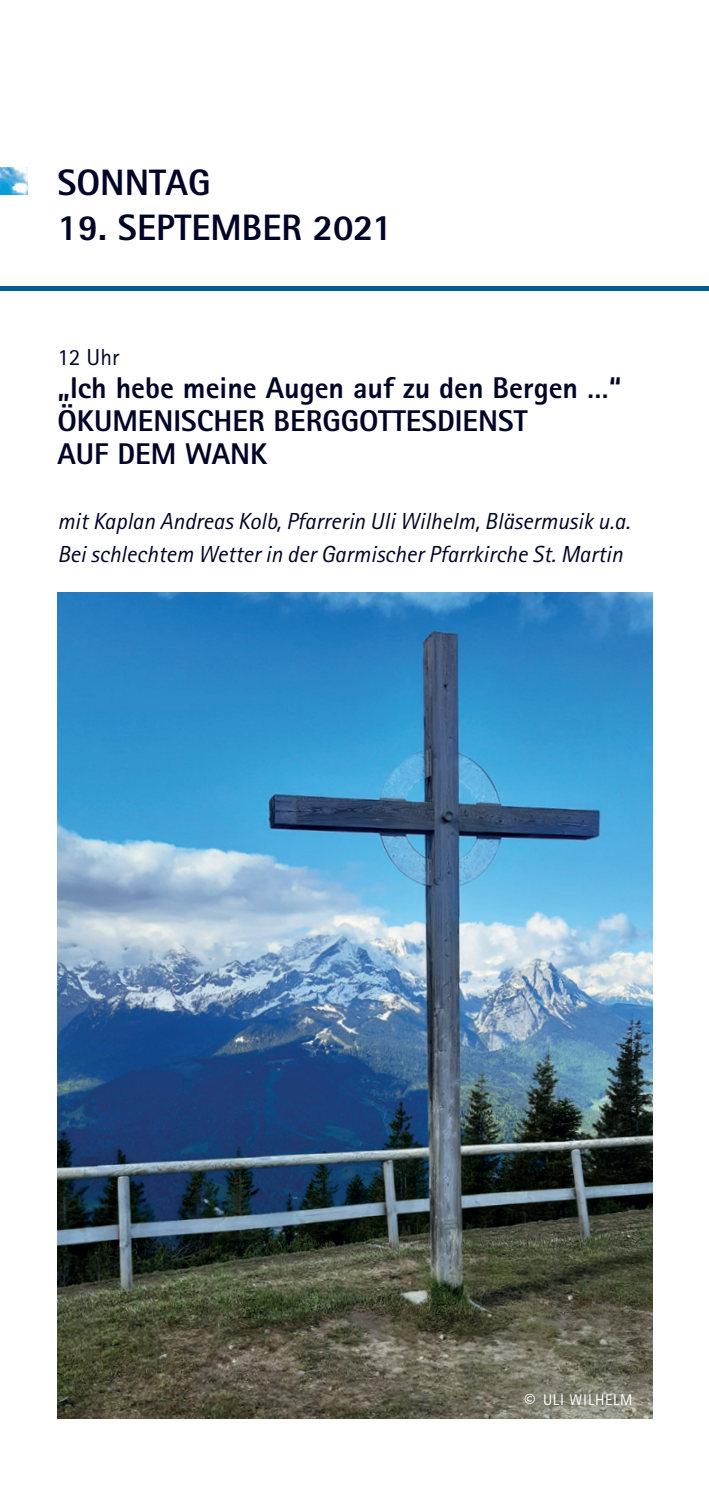
<style>
.page{position:relative;width:709px;height:1489px;background:#fff}
.page>*{position:absolute;margin:0;border:0;box-sizing:border-box;transform-origin:0 0}
.t1{font:800 36.75px "Rotis Sans Serif";color:#000527}
.t2{font:800 30px/32.8px "Rotis Sans Serif";color:#000527}
.t3{font:italic 23.25px/32.8px "Rotis Sans Serif";color:#000527}
.t4{font:23.25px "Rotis Sans Serif";color:#000527}
.t5{font:15.5px "Rotis Sans Serif";letter-spacing:.05em;color:#fff}
.s1{font-size:21.5px}
</style>
<div class="page">
<div style="left:0;top:286px;width:709px;height:5px;background:#016091"></div>
<img style="left:1px;top:167px;width:27px;height:27px">
<img style="left:57px;top:592px;width:596px;height:825px">
<h1 class="t1" style="left:57px;top:159px;width:155px">SONNTAG</h1>
<h1 class="t1" style="left:57px;top:204px;width:337px">19. SEPTEMBER 2021</h1>
<p class="t4" style="left:57px;top:343px;width:63px">12 Uhr</p>
<p class="t2" style="left:57px;top:371px;width:565px">„Ich hebe meine Augen auf zu den Bergen …“<br>ÖKUMENISCHER BERGGOTTESDIENST<br>AUF DEM WANK</p>
<p class="t3" style="left:57px;top:505px;width:574px">mit Kaplan Andreas Kolb, Pfarrerin Uli Wilhelm, Bläsermusik u.a.<br>Bei schlechtem Wetter in der Garmischer Pfarrkirche St. Martin</p>
<p class="t5" style="left:524px;top:1390px;width:110px"><span class="s1">©</span> ULI WILHELM</p>
</div>
